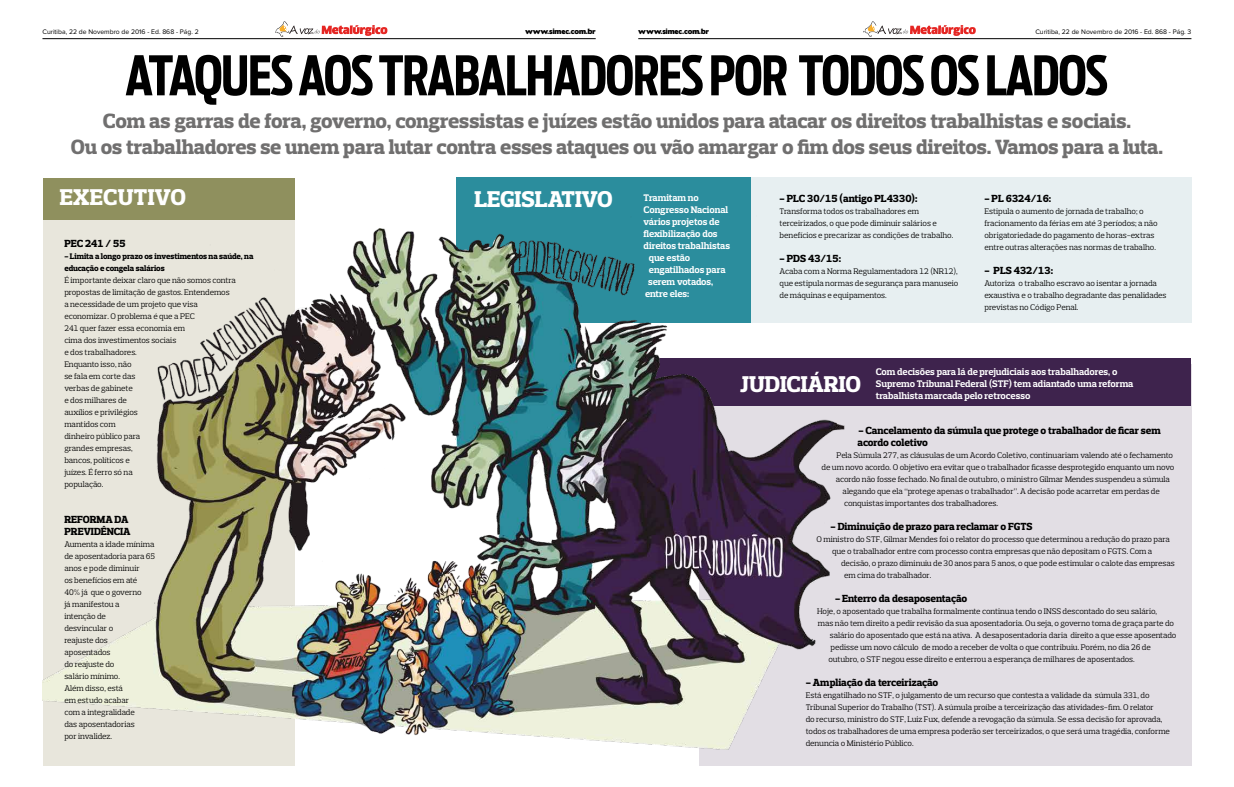
<style>
.page{position:relative;width:1234px;height:787px;background:#fff}
.page>*{position:absolute;margin:0;border:0;box-sizing:border-box;transform-origin:0 0}
.t1{font:700 54px "Antenna Extra Cond";letter-spacing:-.02em;color:#000}
.t2{font:800 23.25px "Prelo Slab";color:#fff}
.t3{font:800 21px/25.2px "Prelo Slab";letter-spacing:-.01em;color:#706f6f;text-align:center}
.t4{font:800 10.5px/12px "Prelo Slab";letter-spacing:-.01em;color:#000}
.t5{font:700 9.75px/12px "Prelo Slab";letter-spacing:-.01em;color:#fff}
.t6{font:8.25px/12px "Prelo Slab";letter-spacing:-.01em;color:#000}
.t7{font:800 8.25px/12px "Prelo Slab";letter-spacing:-.01em;color:#000}
.t8{font:6.82px "Proxima Nova";color:#000}
.t9{font:6.82px "Boris Black Bloxx";color:#000}
</style>
<div class="page">
<div style="left:43px;top:178px;width:251px;height:41px;background:#8f905e"></div>
<div style="left:493px;top:178px;width:697px;height:145px;background:#e7eff1"></div>
<div style="left:456px;top:178px;width:294px;height:145px;background:#2b8d9d"></div>
<div style="left:699px;top:364px;width:491px;height:401px;background:#e2dee4"></div>
<hr style="left:42px;top:38px;width:553px;height:1px;background:#000">
<hr style="left:638px;top:38px;width:553px;height:1px;background:#000">
<svg style="left:275px;top:21px;width:112px;height:16px"></svg>
<svg style="left:863px;top:21px;width:112px;height:16px"></svg>
<div style="left:643px;top:358px;width:547px;height:48px;background:#3e234d"></div>
<img style="left:42px;top:206px;width:803px;height:551px">
<p class="t8" style="left:42px;top:29px;width:158px">Curitiba, 22 de Novembro de 2016 - Ed. 868 - Pág. 2</p>
<p class="t9" style="left:525px;top:27px;width:72px">www.simec.com.br</p>
<p class="t9" style="left:638px;top:27px;width:72px">www.simec.com.br</p>
<p class="t8" style="left:1035px;top:29px;width:157px">Curitiba, 22 de Novembro de 2016 - Ed. 868 - Pág. 3</p>
<h1 class="t1" style="left:125px;top:43px;width:984px">ATAQUES AOS TRABALHADORES POR TODOS OS LADOS</h1>
<h3 class="t3" style="left:71px;top:109px;width:1093px">Com as garras de fora, governo, congressistas e juízes estão unidos para atacar os direitos trabalhistas e sociais.<br>Ou os trabalhadores se unem para lutar contra esses ataques ou vão amargar o fim dos seus direitos. Vamos para a luta.</h3>
<h2 class="t2" style="left:60px;top:183px;width:128px">EXECUTIVO</h2>
<h2 class="t2" style="left:474px;top:185px;width:140px">LEGISLATIVO</h2>
<p class="t4" style="left:64px;top:237px;width:63px">PEC 241 / 55</p>
<p class="t7" style="left:64px;top:250px;width:190px">- Limita a longo prazo os investimentos na saúde, na educação e congela salários</p>
<p class="t6" style="left:64px;top:274px;width:173px">É importante deixar claro que não somos contra propostas de limitação de gastos. Entendemos a necessidade de um projeto que visa economizar. O problema é que a PEC<br>241 quer fazer essa economia em<br>cima dos investimentos sociais<br>e dos trabalhadores.<br>Enquanto isso, não<br>se fala em corte das<br>verbas de gabinete<br>e dos milhares de<br>auxílios e privilégios<br>mantidos com<br>dinheiro público para<br>grandes empresas,<br>bancos, políticos e<br>juízes. É ferro só na<br>população.</p>
<p class="t4" style="left:64px;top:513px;width:68px">REFORMA DA<br>PREVIDÊNCIA</p>
<p class="t6" style="left:64px;top:538px;width:92px">Aumenta a idade mínima de aposentadoria para 65 anos e pode diminuir<br>os benefícios em até<br>40% já que o governo<br>já manifestou a<br>intenção de<br>desvincular o<br>reajuste dos aposentados<br>do reajuste do<br>salário mínimo.<br>Além disso, está<br>em estudo acabar<br>com a integralidade<br>das aposentadorias<br>por invalidez.</p>
<p class="t5" style="left:643px;top:192px;width:57px">Tramitam no</p>
<p class="t5" style="left:643px;top:204px;width:86px">Congresso Nacional</p>
<p class="t5" style="left:643px;top:216px;width:77px">vários projetos de</p>
<p class="t5" style="left:643px;top:228px;width:76px">flexibilização dos</p>
<p class="t5" style="left:643px;top:240px;width:88px">direitos trabalhistas</p>
<p class="t5" style="left:648px;top:252px;width:43px">que estão</p>
<p class="t5" style="left:648px;top:264px;width:78px">engatilhados para</p>
<p class="t5" style="left:648px;top:276px;width:67px">serem votados,</p>
<p class="t5" style="left:645px;top:288px;width:46px">entre eles:</p>
<p class="t4" style="left:779px;top:192px;width:139px">- PLC 30/15 (antigo PL4330):</p>
<p class="t6" style="left:779px;top:205px;width:175px">Transforma todos os trabalhadores em terceirizados, o que pode diminuir salários e benefícios e precarizar as condições de trabalho.</p>
<p class="t4" style="left:779px;top:252px;width:63px">- PDS 43/15:</p>
<p class="t6" style="left:779px;top:265px;width:180px;text-align:justify">Acaba com a Norma Regulamentadora 12 (NR12), que estipula normas de segurança para manuseio de máquinas e equipamentos.</p>
<p class="t4" style="left:984px;top:192px;width:68px">- PL 6324/16:</p>
<p class="t6" style="left:984px;top:205px;width:175px">Estipula o aumento de jornada de trabalho; o fracionamento da férias em até 3 períodos; a não obrigatoriedade do pagamento de horas-extras entre outras alterações nas normas de trabalho.</p>
<p class="t4" style="left:984px;top:264px;width:70px">- PLS 432/13:</p>
<p class="t6" style="left:984px;top:277px;width:183px">Autoriza o trabalho escravo ao isentar a jornada exaustiva e o trabalho degradante das penalidades previstas no Código Penal.</p>
<h2 class="t2" style="left:740px;top:370px;width:122px">JUDICIÁRIO</h2>
<p class="t5" style="left:875px;top:366px;width:259px">Com decisões para lá de prejudiciais aos trabalhadores, o<br>Supremo Tribunal Federal (STF) tem adiantado uma reforma trabalhista marcada pelo retrocesso</p>
<p class="t4" style="left:857px;top:424px;width:304px">- Cancelamento da súmula que protege o trabalhador de ficar sem acordo coletivo</p>
<p class="t6" style="left:836px;top:449px;width:338px">Pela Súmula 277, as cláusulas de um Acordo Coletivo, continuariam valendo até o fechamento</p>
<p class="t6" style="left:821px;top:461px;width:354px">de um novo acordo. O objetivo era evitar que o trabalhador ficasse desprotegido enquanto um novo</p>
<p class="t6" style="left:835px;top:473px;width:335px">acordo não fosse fechado. No final de outubro, o ministro Gilmar Mendes suspendeu a súmula</p>
<p class="t6" style="left:842px;top:485px;width:318px">alegando que ela “protege apenas o trabalhador”. A decisão pode acarretar em perdas de</p>
<p class="t6" style="left:843px;top:497px;width:155px">conquistas importantes dos trabalhadores.</p>
<p class="t4" style="left:830px;top:520px;width:203px">- Diminuição de prazo para reclamar o FGTS</p>
<p class="t6" style="left:816px;top:533px;width:355px;text-align:center">O ministro do STF, Gilmar Mendes foi o relator do processo que determinou a redução do prazo para que o trabalhador entre com processo contra empresas que não depositam o FGTS. Com a</p>
<p class="t6" style="left:843px;top:557px;width:332px;text-indent:-3px">decisão, o prazo diminuiu de 30 anos para 5 anos, o que pode estimular o calote das empresas em cima do trabalhador.</p>
<p class="t4" style="left:834px;top:592px;width:133px">- Enterro da desaposentação</p>
<p class="t6" style="left:816px;top:605px;width:341px">Hoje, o aposentado que trabalha formalmente continua tendo o INSS descontado do seu salário,</p>
<p class="t6" style="left:817px;top:617px;width:358px">mas não tem direito a pedir revisão da sua aposentadoria. Ou seja, o governo toma de graça parte do</p>
<p class="t6" style="left:829px;top:629px;width:348px">salário do aposentado que está na ativa. A desaposentadoria daria direito a que esse aposentado</p>
<p class="t6" style="left:830px;top:641px;width:321px">pedisse um novo cálculo de modo a receber de volta o que contribuiu. Porém, no dia 26 de</p>
<p class="t6" style="left:828px;top:653px;width:308px">outubro, o STF negou esse direito e enterrou a esperança de milhares de aposentados.</p>
<p class="t4" style="left:805px;top:676px;width:134px">- Ampliação da terceirização</p>
<p class="t6" style="left:805px;top:689px;width:365px">Está engatilhado no STF, o julgamento de um recurso que contesta a validade da súmula 331, do Tribunal Superior do Trabalho (TST). A súmula proíbe a terceirização das atividades-fim. O relator<br>do recurso, ministro do STF, Luiz Fux, defende a revogação da súmula. Se essa decisão for aprovada, todos os trabalhadores de uma empresa poderão ser terceirizados, o que será uma tragédia, conforme denuncia o Ministério Público.</p>
</div>
